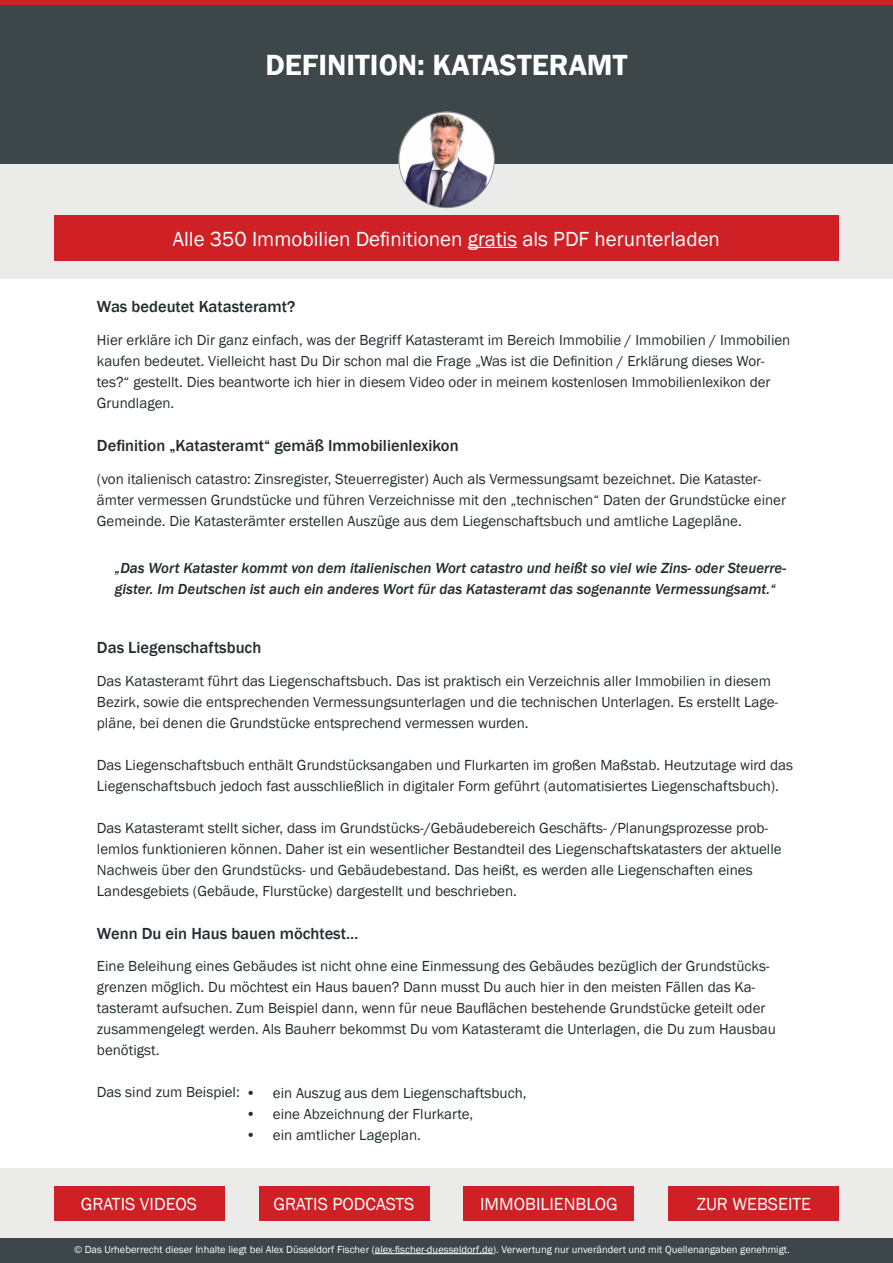
<style>
.page{position:relative;width:893px;height:1263px;background:#fff}
.page>*{position:absolute;margin:0;border:0;box-sizing:border-box;transform-origin:0 0}
.t1{font:600 30px "Franklin Gothic";color:#fff}
.t2{font:21px "Franklin Gothic";color:#fff}
.t3{font:18px "Franklin Gothic";color:#fff}
.t4{font:500 16.5px "Franklin Gothic";color:#222c30}
.t5{font:15px/21px "Franklin Gothic";color:#222c30}
.t6{font:italic 500 15px/21px "Franklin Gothic";color:#222c30}
.t7{font:10.5px "Franklin Gothic";color:#fff}
</style>
<div class="page">
<div style="left:0;top:1238px;width:893px;height:25px;background:#3d4648"></div>
<hr style="left:375px;top:1253px;width:118px;height:1px;background:#fff">
<div style="left:0;top:1168px;width:893px;height:70px;background:#ebebea"></div>
<div style="left:669px;top:1186px;width:170px;height:34px;background:#cf2026"></div>
<div style="left:464px;top:1186px;width:170px;height:34px;background:#cf2026"></div>
<div style="left:259px;top:1186px;width:170px;height:34px;background:#cf2026"></div>
<div style="left:54px;top:1186px;width:170px;height:34px;background:#cf2026"></div>
<div style="left:0;top:0;width:893px;height:6px;background:#cf2026"></div>
<div style="left:0;top:6px;width:893px;height:158px;background:#3d4648"></div>
<div style="left:0;top:164px;width:893px;height:115px;background:#ebebea"></div>
<div style="left:55px;top:215px;width:784px;height:45px;background:#cf2026"></div>
<hr style="left:468px;top:247px;width:49px;height:1px;background:#fff">
<p class="t1" style="left:265px;top:47px;width:363px">DEFINITION: KATASTERAMT</p>
<h2 class="t2" style="left:173px;top:226px;width:549px">Alle 350 Immobilien Definitionen gratis als PDF herunterladen</h2>
<p class="t4" style="left:97px;top:296px;width:200px">Was bedeutet Katasteramt?</p>
<p class="t5" style="left:97px;top:329px;width:695px">Hier erkläre ich Dir ganz einfach, was der Begriff Katasteramt im Bereich Immobilie / Immobilien / Immobilien kaufen bedeutet. Vielleicht hast Du Dir schon mal die Frage „Was ist die Definition / Erklärung dieses Wor&shy;tes?“ gestellt. Dies beantworte ich hier in diesem Video oder in meinem kostenlosen Immobilienlexikon der Grundlagen.</p>
<p class="t4" style="left:97px;top:435px;width:363px">Definition „Katasteramt“ gemäß Immobilienlexikon</p>
<p class="t5" style="left:97px;top:468px;width:691px">(von italienisch catastro: Zinsregister, Steuerregister) Auch als Vermessungsamt bezeichnet. Die Kataster&shy;ämter vermessen Grundstücke und führen Verzeichnisse mit den „technischen“ Daten der Grundstücke einer<br>Gemeinde. Die Katasterämter erstellen Auszüge aus dem Liegenschaftsbuch und amtliche Lagepläne.</p>
<p class="t6" style="left:115px;top:558px;width:673px">„Das Wort Kataster kommt von dem italienischen Wort catastro und heißt so viel wie Zins- oder Steuerre&shy;gister. Im Deutschen ist auch ein anderes Wort für das Katasteramt das sogenannte Vermessungsamt.“</p>
<p class="t4" style="left:97px;top:638px;width:166px">Das Liegenschaftsbuch</p>
<p class="t5" style="left:97px;top:671px;width:683px">Das Katasteramt führt das Liegenschaftsbuch. Das ist praktisch ein Verzeichnis aller Immobilien in diesem<br>Bezirk, sowie die entsprechenden Vermessungsunterlagen und die technischen Unterlagen. Es erstellt Lage&shy;pläne, bei denen die Grundstücke entsprechend vermessen wurden.</p>
<p class="t5" style="left:97px;top:755px;width:698px">Das Liegenschaftsbuch enthält Grundstücksangaben und Flurkarten im großen Maßstab. Heutzutage wird das<br>Liegenschaftsbuch jedoch fast ausschließlich in digitaler Form geführt (automatisiertes Liegenschaftsbuch).</p>
<p class="t5" style="left:97px;top:818px;width:686px">Das Katasteramt stellt sicher, dass im Grundstücks-/Gebäudebereich Geschäfts- /Planungsprozesse prob&shy;lemlos funktionieren können. Daher ist ein wesentlicher Bestandteil des Liegenschaftskatasters der aktuelle Nachweis über den Grundstücks- und Gebäudebestand. Das heißt, es werden alle Liegenschaften eines Landesgebiets (Gebäude, Flurstücke) dargestellt und beschrieben.</p>
<p class="t4" style="left:97px;top:923px;width:263px">Wenn Du ein Haus bauen möchtest…</p>
<p class="t5" style="left:97px;top:956px;width:680px">Eine Beleihung eines Gebäudes ist nicht ohne eine Einmessung des Gebäudes bezüglich der Grundstücks&shy;grenzen möglich. Du möchtest ein Haus bauen? Dann musst Du auch hier in den meisten Fällen das Ka&shy;tasteramt aufsuchen. Zum Beispiel dann, wenn für neue Bauflächen bestehende Grundstücke geteilt oder zusammengelegt werden. Als Bauherr bekommst Du vom Katasteramt die Unterlagen, die Du zum Hausbau benötigst.</p>
<p class="t5" style="left:97px;top:1083px;width:431px">Das sind zum Beispiel: • ein Auszug aus dem Liegenschaftsbuch,</p>
<p class="t5" style="left:246px;top:1104px;width:229px">• eine Abzeichnung der Flurkarte,</p>
<p class="t5" style="left:246px;top:1125px;width:177px">• ein amtlicher Lageplan.</p>
<p class="t3" style="left:81px;top:1192px;width:118px">GRATIS VIDEOS</p>
<p class="t3" style="left:273px;top:1192px;width:143px">GRATIS PODCASTS</p>
<p class="t3" style="left:480px;top:1192px;width:139px">IMMOBILIENBLOG</p>
<p class="t3" style="left:697px;top:1192px;width:116px">ZUR WEBSEITE</p>
<p class="t7" style="left:74px;top:1243px;width:717px">© Das Urheberrecht dieser Inhalte liegt bei Alex Düsseldorf Fischer (alex-fischer-duesseldorf.de). Verwertung nur unverändert und mit Quellenangaben genehmigt.</p>
</div>
